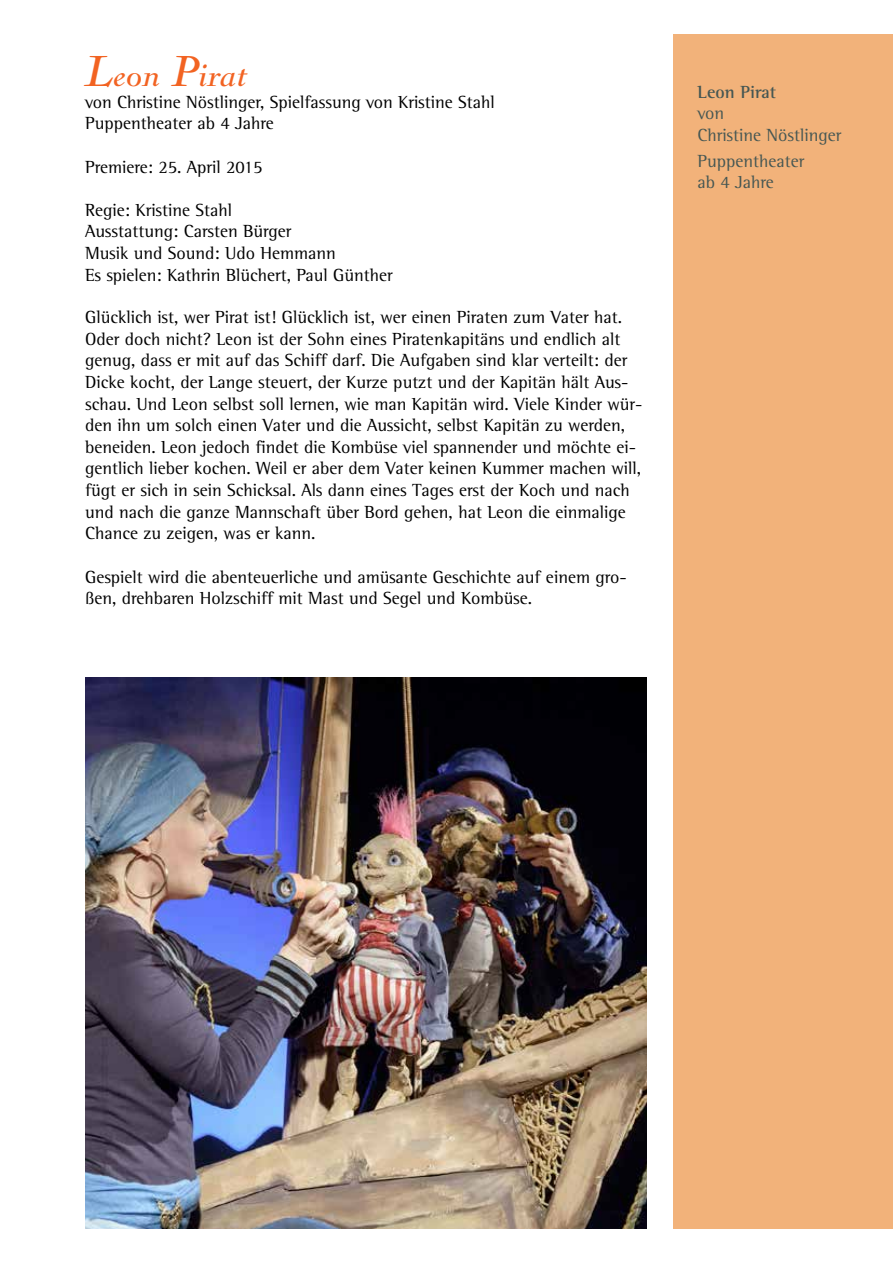
<style>
.page{position:relative;width:893px;height:1263px;background:#fff}
.page>*{position:absolute;margin:0;border:0;box-sizing:border-box;transform-origin:0 0}
.t1{font:italic 45px "Nicolas Cochin LT";color:#f26322}
.t2{font:18px/21.6px "Rotis Semi Serif Std";color:#000}
.t3{font:18px/21.6px "Rotis Semi Serif Std";color:#465753}
.t4{font:700 18px "Rotis Semi Serif Std";color:#465753}
</style>
<div class="page">
<div style="left:674px;top:34px;width:219px;height:1195px;background:#f2b27a"></div>
<img style="left:85px;top:677px;width:561px;height:552px">
<h1 class="t1" style="left:85px;top:47px;width:163px">Leon Pirat</h1>
<p class="t2" style="left:85px;top:91px;width:411px">von Christine Nöstlinger, Spielfassung von Kristine Stahl<br>Puppentheater ab 4 Jahre</p>
<p class="t2" style="left:85px;top:156px;width:179px">Premiere: 25. April 2015</p>
<p class="t2" style="left:85px;top:199px;width:309px">Regie: Kristine Stahl<br>Ausstattung: Carsten Bürger<br>Musik und Sound: Udo Hemmann<br>Es spielen: Kathrin Blüchert, Paul Günther</p>
<p class="t2" style="left:85px;top:306px;width:559px">Glücklich ist, wer Pirat ist! Glücklich ist, wer einen Piraten zum Vater hat.<br>Oder doch nicht? Leon ist der Sohn eines Piratenkapitäns und endlich alt genug, dass er mit auf das Schiff darf. Die Aufgaben sind klar verteilt: der Dicke kocht, der Lange steuert, der Kurze putzt und der Kapitän hält Aus&shy;schau. Und Leon selbst soll lernen, wie man Kapitän wird. Viele Kinder wür&shy;den ihn um solch einen Vater und die Aussicht, selbst Kapitän zu werden, beneiden. Leon jedoch findet die Kombüse viel spannender und möchte ei&shy;gentlich lieber kochen. Weil er aber dem Vater keinen Kummer machen will, fügt er sich in sein Schicksal. Als dann eines Tages erst der Koch und nach und nach die ganze Mannschaft über Bord gehen, hat Leon die einmalige Chance zu zeigen, was er kann.</p>
<p class="t2" style="left:85px;top:566px;width:543px">Gespielt wird die abenteuerliche und amüsante Geschichte auf einem gro&shy;ßen, drehbaren Holzschiff mit Mast und Segel und Kombüse.</p>
<p class="t4" style="left:697px;top:81px;width:80px">Leon Pirat</p>
<p class="t3" style="left:697px;top:102px;width:146px">von<br>Christine Nöstlinger</p>
<p class="t3" style="left:697px;top:150px;width:109px">Puppentheater ab 4 Jahre</p>
</div>
